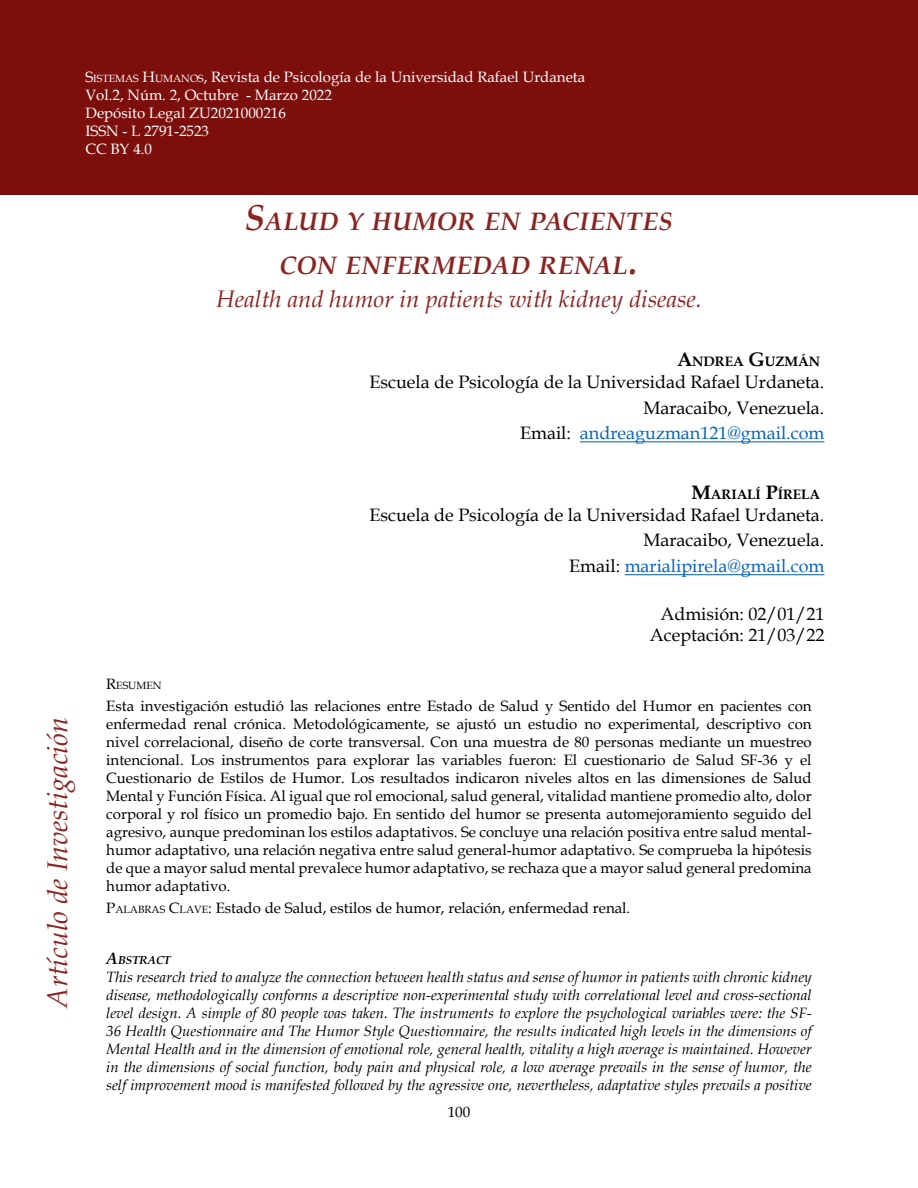
<style>
.page{position:relative;width:918px;height:1188px;background:#fff}
.page>*{position:absolute;margin:0;border:0;box-sizing:border-box;transform-origin:0 0}
.t1{font:italic 28.5px "Book Antiqua";color:#8a2421}
.t2{font:italic 700 25.2px/43.2px "Book Antiqua";letter-spacing:.025em;color:#8a2421;text-align:center}
.t3{font:italic 24px "Book Antiqua";color:#8a2421}
.t4{font:18px/25.8px "Book Antiqua";color:#000;text-align:right}
.t5{font:15px/18px "Book Antiqua";color:#000;text-align:justify}
.t6{font:italic 15px/18px "Book Antiqua";color:#000;text-align:justify}
.t7{font:15px/18px "Book Antiqua";color:#fff}
.t8{font:700 13.65px "Book Antiqua";color:#000}
.t9{font:italic 700 11.55px "Book Antiqua";color:#000}
.t10{font:10.5px "Book Antiqua";color:#000}
.s1{font-style:inherit}
.s2{font-size:10.5px}
.s3{font-size:36px}
.s4{font-size:19.5px}
.s5{color:#0563c1}
.s6{font-size:15px}
.s7{font-size:16.5px}
</style>
<div class="page">
<div style="left:1px;top:0;width:917px;height:195px;background:#7c0f0b"></div>
<hr style="left:580px;top:441px;width:244px;height:1px;background:#0563c1">
<hr style="left:625px;top:574px;width:199px;height:1px;background:#0563c1">
<p class="t7" style="left:85px;top:67px;width:501px"><span class="s1">S</span><span class="s2">ISTEMAS</span> <span class="s1">H</span><span class="s2">UMANOS</span>, Revista de Psicología de la Universidad Rafael Urdaneta Vol.2, Núm. 2, Octubre - Marzo 2022<br>Depósito Legal ZU2021000216<br>ISSN - L 2791-2523<br>CC BY 4.0</p>
<h1 class="t1" style="left:37px;top:1008px;width:292px;rotate:-90deg">Artículo de Investigación</h1>
<h2 class="t2" style="left:245px;top:200px;width:427px"><span class="s3">S</span>ALUD Y HUMOR EN PACIENTES<br>CON ENFERMEDAD RENAL<span class="s3">.</span></h2>
<h3 class="t3" style="left:216px;top:282px;width:487px">Health and humor in patients with kidney disease.</h3>
<p class="t8" style="left:677px;top:352px;width:145px"><span class="s4">A</span>NDREA <span class="s4">G</span>UZMÁN</p>
<p class="t4" style="left:369px;top:368px;width:457px">Escuela de Psicología de la Universidad Rafael Urdaneta.<br>Maracaibo, Venezuela.<br>Email: <span class="s5">andreaguzman121@gmail.com</span></p>
<p class="t8" style="left:691px;top:485px;width:130px"><span class="s4">M</span>ARIALÍ <span class="s4">P</span>ÍRELA</p>
<p class="t4" style="left:369px;top:501px;width:457px">Escuela de Psicología de la Universidad Rafael Urdaneta.<br>Maracaibo, Venezuela.<br>Email: <span class="s5">marialipirela@gmail.com</span></p>
<p class="t4" style="left:650px;top:602px;width:176px;line-height:21.6px;text-align:center">Admisión: 02/01/21<br>Aceptación: 21/03/22</p>
<p class="t10" style="left:106px;top:678px;width:57px"><span class="s6">R</span>ESUMEN</p>
<p class="t5" style="left:106px;top:697px;width:707px">Esta investigación estudió las relaciones entre Estado de Salud y Sentido del Humor en pacientes con enfermedad renal crónica. Metodológicamente, se ajustó un estudio no experimental, descriptivo con nivel correlacional, diseño de corte transversal. Con una muestra de 80 personas mediante un muestreo intencional. Los instrumentos para explorar las variables fueron: El cuestionario de Salud SF-36 y el Cuestionario de Estilos de Humor. Los resultados indicaron niveles altos en las dimensiones de Salud Mental y Función Física. Al igual que rol emocional, salud general, vitalidad mantiene promedio alto, dolor corporal y rol físico un promedio bajo. En sentido del humor se presenta automejoramiento seguido del agresivo, aunque predominan los estilos adaptativos. Se concluye una relación positiva entre salud mental&shy;humor adaptativo, una relación negativa entre salud general-humor adaptativo. Se comprueba la hipótesis de que a mayor salud mental prevalece humor adaptativo, se rechaza que a mayor salud general predomina humor adaptativo.</p>
<p class="t5" style="left:106px;top:899px;width:526px"><span class="s1">P</span><span class="s2">ALABRAS</span> <span class="s1">C</span><span class="s2">LAVE</span>: Estado de Salud, estilos de humor, relación, enfermedad renal.</p>
<p class="t9" style="left:106px;top:952px;width:66px"><span class="s7">A</span>BSTRACT</p>
<p class="t6" style="left:106px;top:967px;width:707px">This research tried to analyze the connection between health status and sense of humor in patients with chronic kidney disease, methodologically conforms a descriptive non-experimental study with correlational level and cross-sectional level design. A simple of 80 people was taken. The instruments to explore the psychological variables were: the SF-36 Health Questionnaire and The Humor Style Questionnaire, the results indicated high levels in the dimensions of Mental Health and in the dimension of emotional role, general health, vitality a high average is maintained. However in the dimensions of social function, body pain and physical role, a low average prevails in the sense of humor, the self improvement mood is manifested followed by the agressive one, nevertheless, adaptative styles prevails a positive</p>
<p class="t5" style="left:448px;top:1103px;width:24px">100</p>
</div>
